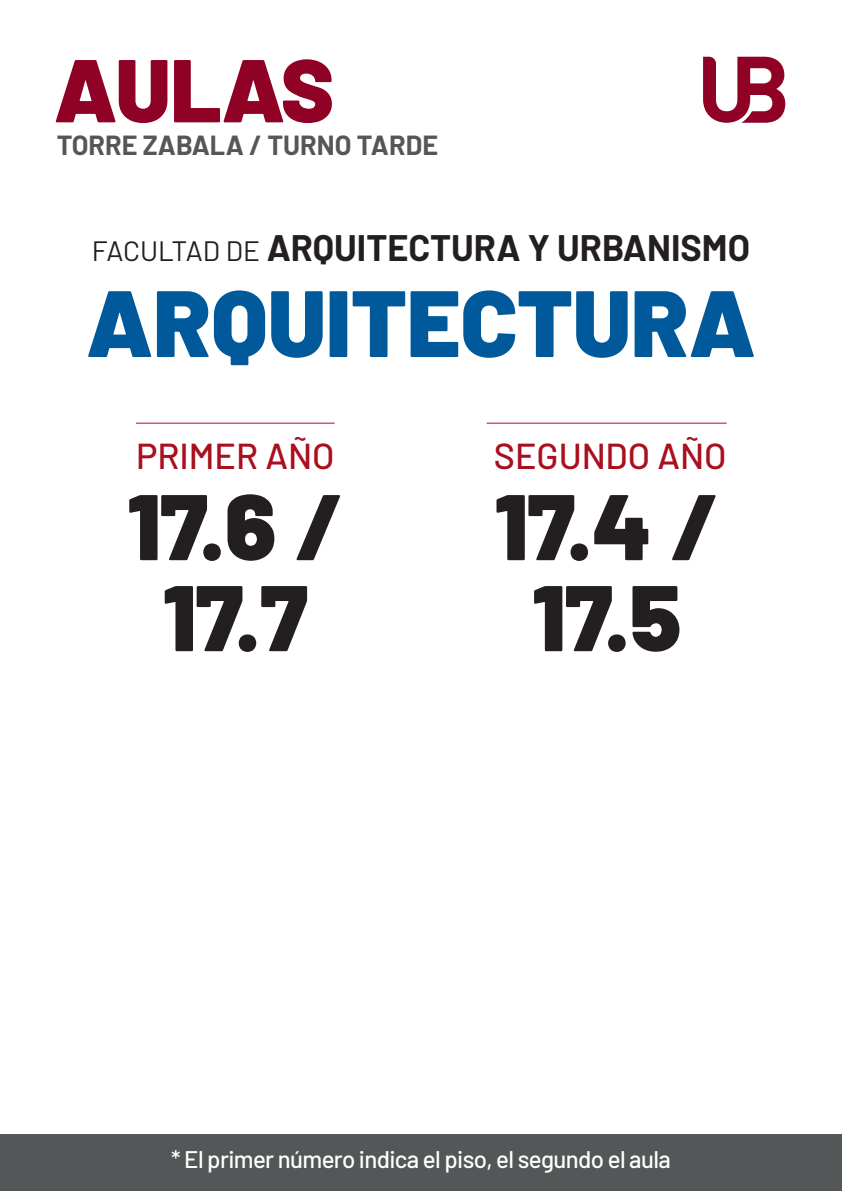
<style>
.page{position:relative;width:842px;height:1191px;background:#fff}
.page>*{position:absolute;margin:0;border:0;box-sizing:border-box;transform-origin:0 0}
.t1{font:900 94px "Barlow";color:#00599b}
.t2{font:900 93px/91px "Barlow";color:#231f20;text-align:center}
.t3{font:900 89px "Barlow";letter-spacing:-.01em;color:#900126}
.t4{font:700 36px "Barlow";color:#231f20}
.t5{font:500 36px "Barlow";color:#a90f1e}
.t6{font:700 27px "Barlow";color:#545758}
.t7{font:500 24px "Barlow";letter-spacing:-.025em;color:#fff}
.s1{font-weight:400;font-size:28px}
</style>
<div class="page">
<div style="left:0;top:1134px;width:842px;height:57px;background:#545758"></div>
<svg style="left:703px;top:57px;width:82px;height:66px"></svg>
<hr style="left:136px;top:423px;width:199px;height:1px;background:#a90f1e">
<hr style="left:487px;top:423px;width:240px;height:1px;background:#a90f1e">
<h3 class="t3" style="left:54px;top:23px;width:282px">AULAS</h3>
<p class="t6" style="left:57px;top:126px;width:383px">TORRE ZABALA / TURNO TARDE</p>
<h3 class="t4" style="left:92px;top:222px;width:660px"><span class="s1">FACULTAD DE</span> ARQUITECTURA Y URBANISMO</h3>
<h1 class="t1" style="left:86px;top:252px;width:671px">ARQUITECTURA</h1>
<h3 class="t5" style="left:136px;top:430px;width:200px">PRIMER AÑO</h3>
<h2 class="t2" style="left:127px;top:474px;width:218px">17.6 /<br>17.7</h2>
<h3 class="t5" style="left:494px;top:430px;width:234px">SEGUNDO AÑO</h3>
<h2 class="t2" style="left:494px;top:474px;width:226px">17.4 /<br>17.5</h2>
<p class="t7" style="left:171px;top:1142px;width:501px">* El primer número indica el piso, el segundo el aula</p>
</div>
